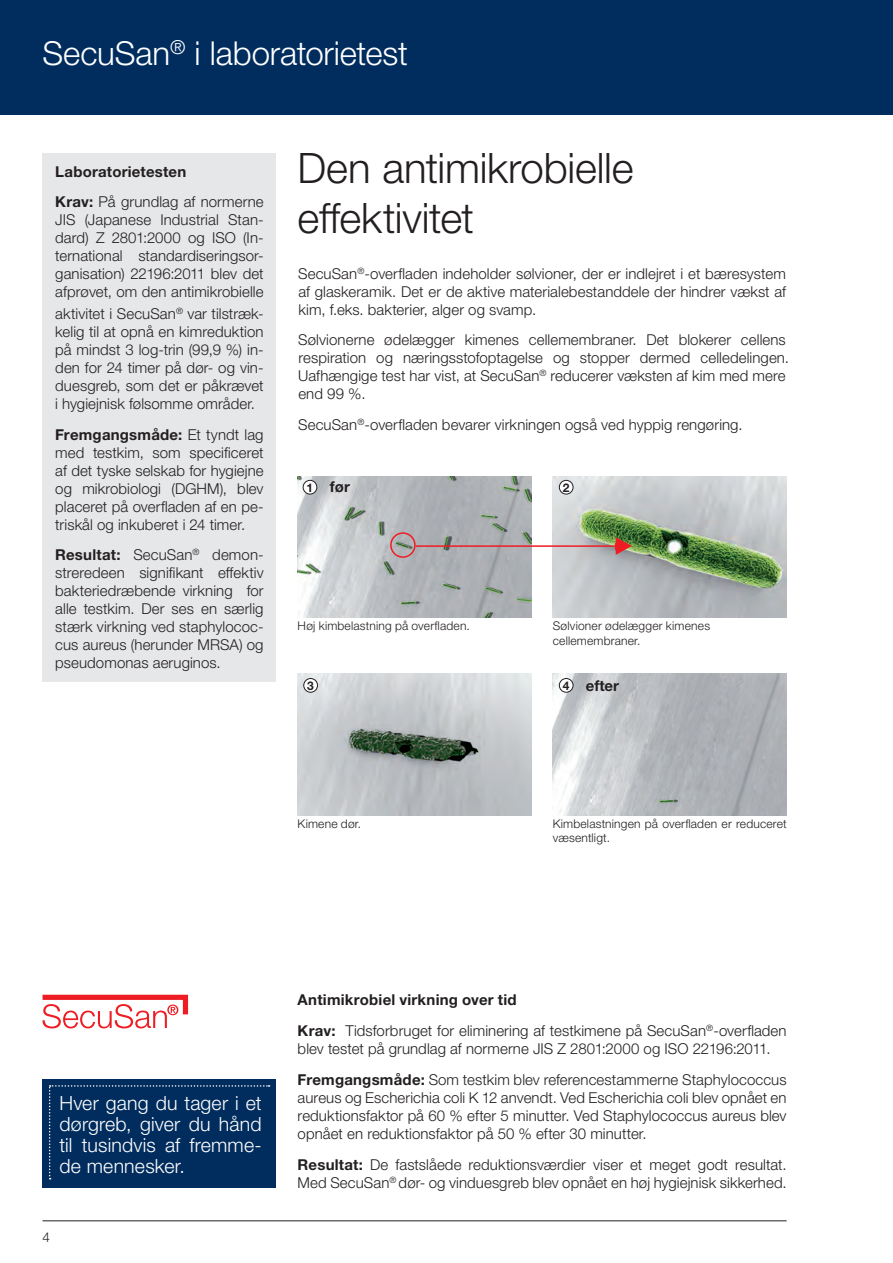
<style>
.page{position:relative;width:893px;height:1263px;background:#fff}
.page>*{position:absolute;margin:0;border:0;box-sizing:border-box;transform-origin:0 0}
.t1{font:300 42px/50.4px "Helvetica Neue LTW1 G";letter-spacing:-.005em;color:#231f20}
.t2{font:300 33px "Helvetica Neue LTW1 G";letter-spacing:-.005em;color:#fff}
.t3{font:300 19.5px/21px "Helvetica Neue LTW1 G";letter-spacing:.01em;color:#fff;text-align:justify}
.t4{font:300 15px/18px "Helvetica Neue LTW1 G";letter-spacing:.005em;color:#231f20;text-align:justify}
.t5{font:700 15px/30.8px "Helvetica Neue LTW1 G";letter-spacing:.01em;color:#231f20}
.t6{font:300 13.5px "Helvetica Neue LTW1 G";color:#231f20}
.t7{font:300 12px/14.4px "Helvetica Neue LTW1 G";letter-spacing:.015em;color:#231f20}
.t8{font:700 12px "Helvetica Neue LTW1 G";color:#231f20}
.s1{font-weight:300}
.s2{font-weight:700}
</style>
<div class="page">
<div style="left:0;top:0;width:893px;height:115px;background:#002d5e"></div>
<div style="left:43px;top:153px;width:233px;height:528px;background:#e6e7e9"></div>
<div style="left:43px;top:1079px;width:233px;height:109px;background:#002d5e"></div>
<svg style="left:49px;top:1085px;width:221px;height:94px"></svg>
<hr style="left:43px;top:1220px;width:744px;height:1px;background:#231f20">
<img style="left:298px;top:674px;width:233px;height:141px">
<img style="left:553px;top:674px;width:234px;height:141px">
<img style="left:298px;top:476px;width:233px;height:141px">
<div style="left:303px;top:480px;width:14px;height:14px;background:#fff;border-radius:50%"></div>
<div style="left:303px;top:480px;width:14px;height:14px;border:1px solid #231f20;border-radius:50%"></div>
<img style="left:553px;top:476px;width:234px;height:141px">
<div style="left:390px;top:532px;width:26px;height:26px;border:2px solid #ee1d23;border-radius:50%"></div>
<svg style="left:615px;top:537px;width:17px;height:18px"></svg>
<hr style="left:416px;top:545px;width:200px;height:2px;background:#ee1d23">
<div style="left:559px;top:480px;width:14px;height:14px;background:#fff;border-radius:50%"></div>
<div style="left:559px;top:480px;width:14px;height:14px;border:1px solid #231f20;border-radius:50%"></div>
<div style="left:304px;top:678px;width:13px;height:14px;background:#fff;border-radius:50%"></div>
<div style="left:304px;top:678px;width:14px;height:14px;border:1px solid #231f20;border-radius:50%"></div>
<div style="left:559px;top:678px;width:14px;height:14px;background:#fff;border-radius:50%"></div>
<div style="left:559px;top:678px;width:14px;height:14px;border:1px solid #231f20;border-radius:50%"></div>
<svg style="left:43px;top:995px;width:145px;height:33px"></svg>
<h2 class="t2" style="left:43px;top:33px;width:367px">SecuSan<sup>®</sup> i laboratorietest</h2>
<p class="t5" style="left:55px;top:156px;width:210px">Laboratorietesten<br>Krav: <span class="s1">På grundlag af normerne</span></p>
<p class="t4" style="left:55px;top:211px;width:210px">JIS (Japanese Industrial Stan&shy;dard) Z 2801:2000 og ISO (In&shy;ternational standardiseringsor&shy;ganisation) 22196:2011 blev det afprøvet, om den antimikrobielle</p>
<p class="t4" style="left:55px;top:304px;width:210px">aktivitet i SecuSan<sup>®</sup> var tilstræk&shy;kelig til at opnå en kimreduktion på mindst 3 log-trin (99,9 %) in&shy;den for 24 timer på dør- og vin&shy;duesgreb, som det er påkrævet i hygiejnisk følsomme områder.</p>
<p class="t4" style="left:55px;top:425px;width:210px"><span class="s2">Fremgangsmåde:</span> Et tyndt lag med testkim, som specificeret af det tyske selskab for hygiejne og mikrobiologi (DGHM), blev placeret på overfladen af en pe&shy;triskål og inkuberet i 24 timer.</p>
<p class="t4" style="left:55px;top:546px;width:210px"><span class="s2">Resultat:</span> SecuSan<sup>®</sup> demon&shy;streredeen signifikant effektiv bakteriedræbende virkning for alle testkim. Der ses en særlig stærk virkning ved staphylococ&shy;cus aureus (herunder MRSA) og pseudomonas aeruginos.</p>
<h1 class="t1" style="left:298px;top:143px;width:337px">Den antimikrobielle effektivitet</h1>
<p class="t4" style="left:298px;top:264px;width:489px">SecuSan<sup>®</sup>-overfladen indeholder sølvioner, der er indlejret i et bæresystem af glaskeramik. Det er de aktive materialebestanddele der hindrer vækst af kim, f.eks. bakterier, alger og svamp.</p>
<p class="t4" style="left:298px;top:331px;width:492px;text-align:left">Sølvionerne ødelægger kimenes cellemembraner. Det blokerer cellens respiration og næringsstofoptagelse og stopper dermed celledelingen.<br>Uafhængige test har vist, at SecuSan<sup>®</sup> reducerer væksten af kim med mere end 99 %.</p>
<p class="t4" style="left:298px;top:416px;width:446px">SecuSan<sup>®</sup>-overfladen bevarer virkningen også ved hyppig rengøring.</p>
<p class="t8" style="left:307px;top:480px;width:8px">1</p>
<p class="t5" style="left:330px;top:471px;width:21px">før</p>
<p class="t8" style="left:563px;top:480px;width:8px">2</p>
<p class="t7" style="left:298px;top:618px;width:174px">Høj kimbelastning på overfladen.</p>
<p class="t7" style="left:553px;top:619px;width:159px">Sølvioner ødelægger kimenes cellemembraner.</p>
<p class="t8" style="left:307px;top:678px;width:8px">3</p>
<p class="t8" style="left:563px;top:678px;width:8px">4</p>
<p class="t5" style="left:586px;top:670px;width:35px">efter</p>
<p class="t7" style="left:298px;top:816px;width:65px">Kimene dør.</p>
<p class="t7" style="left:553px;top:816px;width:235px">Kimbelastningen på overfladen er reduceret væsentligt.</p>
<h3 class="t3" style="left:60px;top:1092px;width:204px">Hver gang du tager i et dørgreb, giver du hånd til tusindvis af fremme&shy;de mennesker.</h3>
<p class="t6" style="left:43px;top:1229px;width:9px">4</p>
<p class="t4" style="left:298px;top:985px;width:490px;line-height:30.8px"><span class="s2">Antimikrobiel virkning over tid<br>Krav:</span> Tidsforbruget for eliminering af testkimene på SecuSan<sup>®</sup>-overfladen</p>
<p class="t4" style="left:298px;top:1033px;width:490px;line-height:30.8px">blev testet på grundlag af normerne JIS Z 2801:2000 og ISO 22196:2011.<br><span class="s2">Fremgangsmåde:</span> Som testkim blev referencestammerne Staphylococcus</p>
<p class="t4" style="left:298px;top:1088px;width:490px">aureus og Escherichia coli K 12 anvendt. Ved Escherichia coli blev opnået en reduktionsfaktor på 60 % efter 5 minutter. Ved Staphylococcus aureus blev opnået en reduktionsfaktor på 50 % efter 30 minutter.</p>
<p class="t4" style="left:298px;top:1155px;width:490px"><span class="s2">Resultat:</span> De fastslåede reduktionsværdier viser et meget godt resultat.<br>Med SecuSan<sup>®</sup> dør- og vinduesgreb blev opnået en høj hygiejnisk sikkerhed.</p>
</div>
